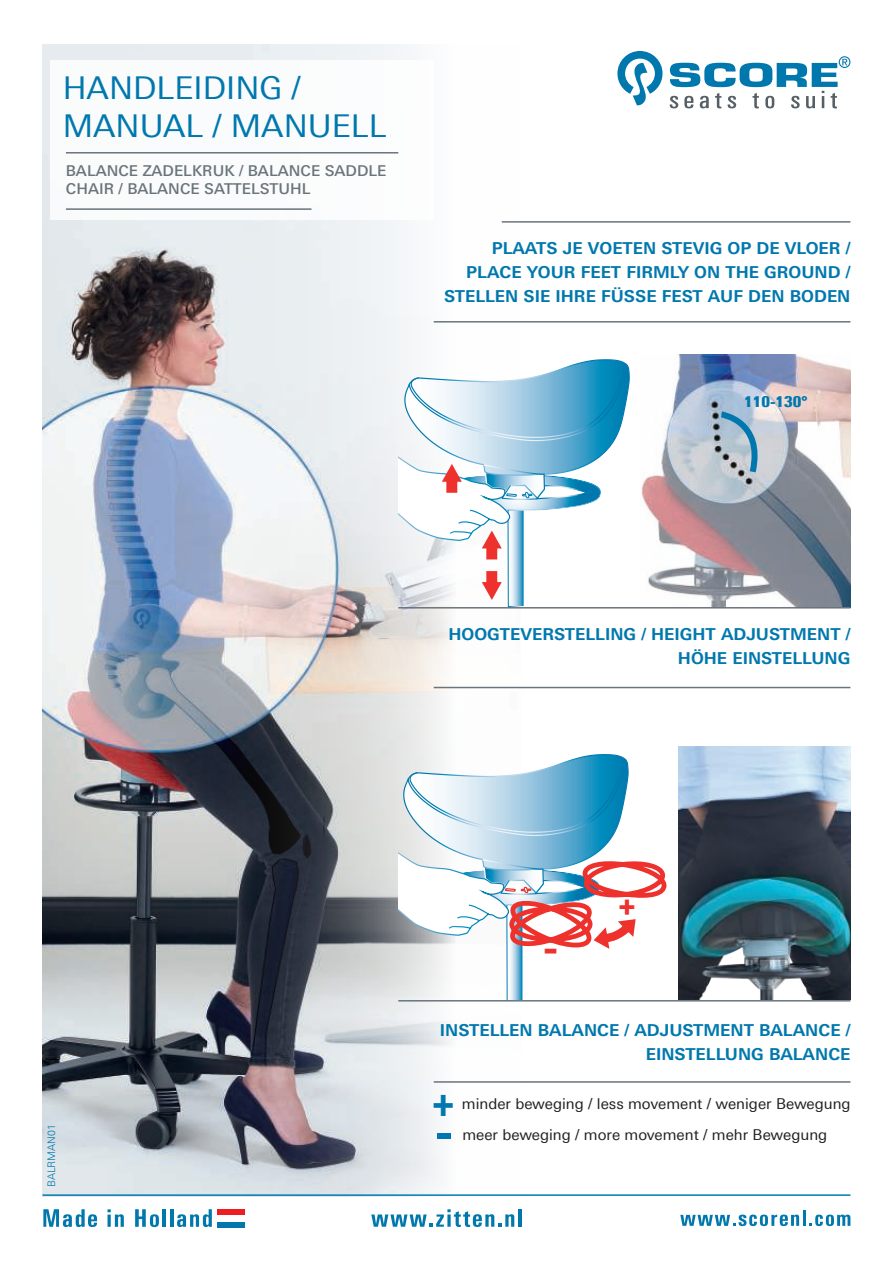
<style>
.page{position:relative;width:893px;height:1263px;background:#fff}
.page>*{position:absolute;margin:0;border:0;box-sizing:border-box;transform-origin:0 0}
.t1{font:55.5px "Univers 77 Condensed Bold Condense";color:#0078ae}
.t2{font:42px "Univers 77 Condensed Bold Condense";color:#0078ae}
.t3{font:800 expanded 37.05px "Univers Next Pro";color:#ee312c}
.t4{font:31.5px/37.8px "Univers Next Pro";color:#0078ae}
.t5{font:900 condensed 28.65px "Univers Next Pro";color:#ee312c}
.t6{font:700 16.5px/24px "Univers Next Pro";color:#0078ae;text-align:right}
.t7{font:15px "Univers Next Pro";color:#231f20}
.t8{font:500 15px/18px "Univers Next Pro";color:#6a747b}
.t9{font:15px "Univers Next Pro X Black Cond";color:#0078ae}
.t10{font:300 10.5px "Univers 45";color:#0078ae}
</style>
<div class="page">
<img style="left:43px;top:45px;width:478px;height:1149px">
<svg style="left:680px;top:1214px;width:119px;height:12px"></svg>
<hr style="left:803px;top:1210px;width:3px;height:16px;background:#0078ae">
<svg style="left:809px;top:1214px;width:41px;height:12px"></svg>
<svg style="left:617px;top:51px;width:45px;height:55px"></svg>
<svg style="left:670px;top:56px;width:180px;height:52px"></svg>
<img style="left:641px;top:354px;width:209px;height:253px">
<svg style="left:396px;top:359px;width:234px;height:248px"></svg>
<img style="left:679px;top:746px;width:171px;height:254px">
<svg style="left:395px;top:754px;width:272px;height:246px"></svg>
<div style="left:50px;top:61px;width:384px;height:159px;background:#fff"></div>
<hr style="left:66px;top:152px;width:332px;height:2px;background:#6a747b">
<hr style="left:66px;top:208px;width:245px;height:2px;background:#6a747b">
<hr style="left:434px;top:687px;width:416px;height:1px;background:#6a747b">
<hr style="left:434px;top:1081px;width:416px;height:2px;background:#6a747b">
<hr style="left:43px;top:1194px;width:807px;height:2px;background:#007cb0">
<hr style="left:398px;top:607px;width:452px;height:1px;background:#6a747b">
<hr style="left:398px;top:1000px;width:452px;height:1px;background:#6a747b">
<svg style="left:43px;top:1209px;width:54px;height:18px"></svg>
<svg style="left:108px;top:1209px;width:16px;height:18px"></svg>
<svg style="left:135px;top:1209px;width:24px;height:18px"></svg>
<hr style="left:163px;top:1209px;width:3px;height:18px;background:#0078ae">
<hr style="left:170px;top:1209px;width:3px;height:18px;background:#0078ae">
<svg style="left:177px;top:1209px;width:35px;height:18px"></svg>
<svg style="left:217px;top:1222px;width:28px;height:5px"></svg>
<div style="left:217px;top:1209px;width:28px;height:6px;background:#ee1d23"></div>
<svg style="left:371px;top:1209px;width:143px;height:18px"></svg>
<hr style="left:518px;top:1209px;width:4px;height:18px;background:#0078ae">
<hr style="left:434px;top:321px;width:416px;height:2px;background:#6a747b">
<hr style="left:502px;top:221px;width:348px;height:2px;background:#6a747b">
<svg style="left:715px;top:408px;width:49px;height:71px;background:#9db5c5"></svg>
<h3 class="t4" style="left:63px;top:72px;width:325px">HANDLEIDING /<br>MANUAL / MANUELL</h3>
<p class="t8" style="left:66px;top:161px;width:322px">BALANCE ZADELKRUK / BALANCE SADDLE<br>CHAIR / BALANCE SATTELSTUHL</p>
<p class="t6" style="left:444px;top:236px;width:408px">PLAATS JE VOETEN STEVIG OP DE VLOER /<br>PLACE YOUR FEET FIRMLY ON THE GROUND /<br>STELLEN SIE IHRE FÜSSE FEST AUF DEN BODEN</p>
<p class="t9" style="left:744px;top:393px;width:65px">110-130°</p>
<p class="t6" style="left:448px;top:622px;width:403px">HOOGTEVERSTELLING / HEIGHT ADJUSTMENT /<br>HÖHE EINSTELLUNG</p>
<p class="t10" style="left:45px;top:1187px;width:65px;rotate:-90deg">BALRMAN01</p>
<h3 class="t3" style="left:542px;top:927px;width:18px">-</h3>
<h3 class="t5" style="left:619px;top:888px;width:18px">+</h3>
<p class="t6" style="left:440px;top:1018px;width:412px">INSTELLEN BALANCE / ADJUSTMENT BALANCE /<br>EINSTELLUNG BALANCE</p>
<h2 class="t2" style="left:433px;top:1077px;width:22px">+</h2>
<h1 class="t1" style="left:434px;top:1099px;width:20px">-</h1>
<p class="t7" style="left:462px;top:1098px;width:390px">minder beweging / less movement / weniger Bewegung</p>
<p class="t7" style="left:462px;top:1129px;width:366px">meer beweging / more movement / mehr Bewegung</p>
</div>
